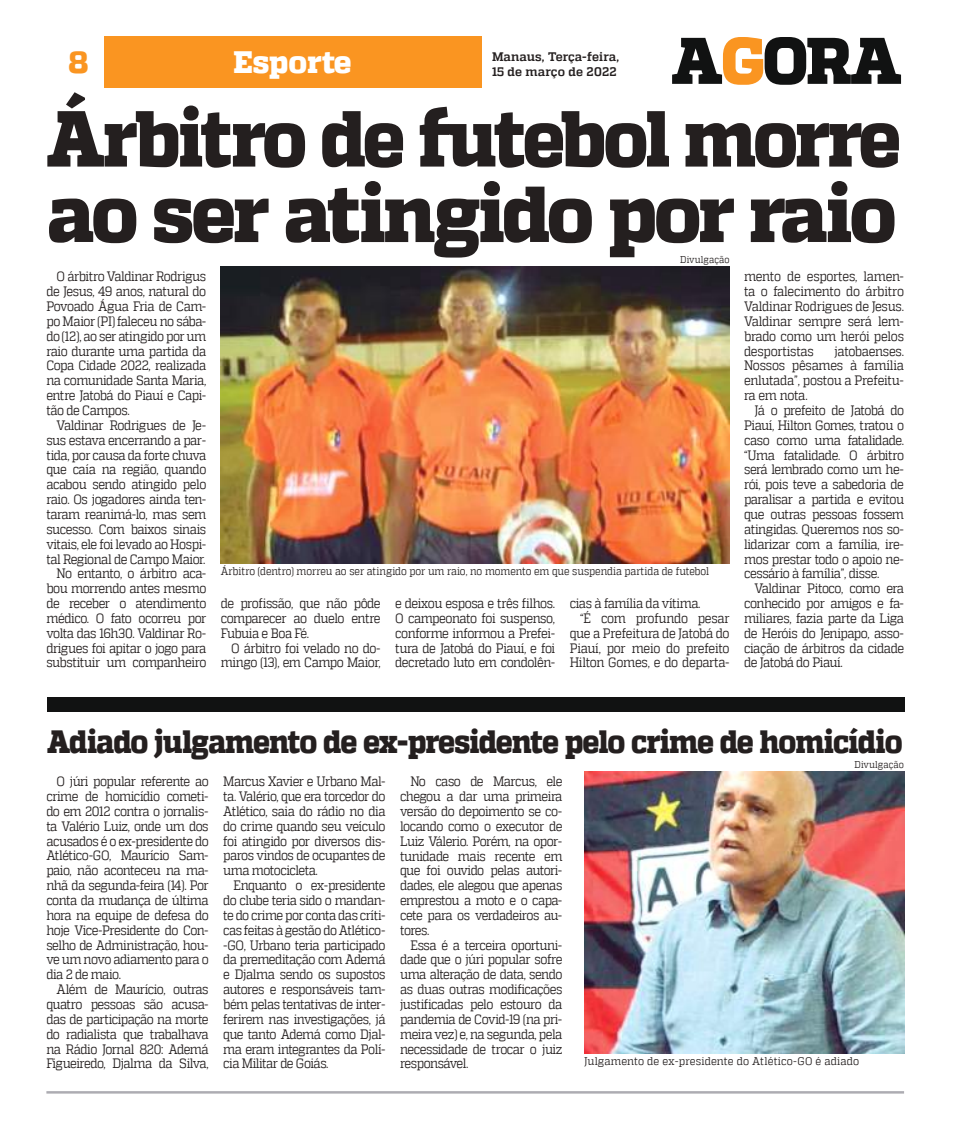
<style>
.page{position:relative;width:957px;height:1134px;background:#fff}
.page>*{position:absolute;margin:0;border:0;box-sizing:border-box;transform-origin:0 0}
.t1{font:800 79.12px/75.5px "MW Quadon";letter-spacing:-.045em;color:#241f1f;scale:.92 1}
.t2{font:800 32.12px "MW Quadon";letter-spacing:-.035em;color:#241f1f;scale:.9 1}
.t3{font:800 30.88px "MW Quadon";color:#fff}
.t4{font:800 30.88px "MW Quadon";color:#fa9521}
.t5{font:13.62px/14.9px "MW Quadon";letter-spacing:-.04em;color:#241f1f;text-align:justify;scale:.88 1}
.t6{font:13.62px "MW Quadon";letter-spacing:-.02em;color:#241f1f;scale:.88 1}
.t7{font:700 12.38px/14.9px "MW Quadon";letter-spacing:.005em;color:#241f1f}
.t8{font:11.12px "MW Quadon";color:#241f1f;scale:.88 1}
.t9{font:11.12px "MW Quadon";color:#241f1f;scale:.93 1}
.t10{font:9.88px "MW Quadon";letter-spacing:.01em;color:#241f1f;scale:.88 1}
</style>
<div class="page">
<img style="left:221px;top:267px;width:508px;height:296px">
<div style="left:104px;top:36px;width:378px;height:51px;background:#fa9521"></div>
<svg style="left:672px;top:37px;width:229px;height:48px"></svg>
<div style="left:47px;top:697px;width:857px;height:15px;background:#111212"></div>
<img style="left:584px;top:771px;width:320px;height:282px">
<hr style="left:46px;top:1091px;width:858px;height:2px;background:#adacb2">
<h3 class="t4" style="left:69px;top:44px;width:21px">8</h3>
<h3 class="t3" style="left:233px;top:44px;width:120px">Esporte</h3>
<p class="t7" style="left:492px;top:49px;width:128px">Manaus, Terça-feira,<br>15 de março de 2022</p>
<h1 class="t1" style="left:46px;top:103px;width:930px">Árbitro de futebol morre ao ser atingido por raio</h1>
<p class="t10" style="left:680px;top:254px;width:58px">Divulgação</p>
<p class="t5" style="left:46px;top:269px;width:183px;text-indent:10px">O árbitro Valdinar Rodrigus de Jesus, 49 anos, natural do Povoado Água Fria de Cam&shy;po Maior (PI) faleceu no sába&shy;do (12), ao ser atingido por um raio durante uma partida da Copa Cidade 2022, realizada na comunidade Santa Maria, entre Jatobá do Piauí e Capi&shy;tão de Campos.</p>
<p class="t5" style="left:46px;top:418px;width:183px;text-align:right">Valdinar Rodrigues de Je&shy;sus estava encerrando a par&shy;tida, por causa da forte chuva que caía na região, quando acabou sendo atingido pelo raio. Os jogadores ainda ten&shy;taram reanimá-lo, mas sem sucesso. Com baixos sinais vitais, ele foi levado ao Hospi&shy;tal Regional de Campo Maior.<br>No entanto, o árbitro aca&shy;bou morrendo antes mesmo de receber o atendimento médico. O fato ocorreu por volta das 16h30. Valdinar Ro&shy;drigues foi apitar o jogo para substituir um companheiro</p>
<p class="t8" style="left:221px;top:565px;width:556px">Árbitro (dentro) morreu ao ser atingido por um raio, no momento em que suspendia partida de futebol</p>
<p class="t5" style="left:221px;top:596px;width:183px">de profissão, que não pôde comparecer ao duelo entre Fubuia e Boa Fé.</p>
<p class="t5" style="left:221px;top:640px;width:183px;text-align:right">O árbitro foi velado no do&shy;mingo (13), em Campo Maior,</p>
<p class="t5" style="left:395px;top:596px;width:183px">e deixou esposa e três filhos.<br>O campeonato foi suspenso, conforme informou a Prefei&shy;tura de Jatobá do Piauí, e foi decretado luto em condolên-</p>
<p class="t5" style="left:570px;top:596px;width:150px">cias à família da vítima.</p>
<p class="t5" style="left:580px;top:611px;width:172px">“É com profundo pesar</p>
<p class="t5" style="left:570px;top:625px;width:183px">que a Prefeitura de Jatobá do</p>
<p class="t6" style="left:570px;top:640px;width:183px">Piauí, por meio do prefeito</p>
<p class="t5" style="left:570px;top:655px;width:183px">Hilton Gomes, e do departa-</p>
<p class="t5" style="left:744px;top:269px;width:183px">mento de esportes, lamen&shy;ta o falecimento do árbitro Valdinar Rodrigues de Jesus.<br>Valdinar sempre será lem&shy;brado como um herói pelos desportistas</p>
<p class="t5" style="left:744px;top:343px;width:183px;text-indent:90px">jatobaenses.<br>Nossos pêsames à família enlutada”, postou a Prefeitu&shy;ra em nota.</p>
<p class="t5" style="left:744px;top:403px;width:183px;text-indent:10px">Já o prefeito de Jatobá do Piauí, Hilton Gomes, tratou o caso como uma fatalidade. “Uma fatalidade. O árbitro será lembrado como um he&shy;rói, pois teve a sabedoria de paralisar a partida e evitou que outras pessoas fossem atingidas. Queremos nos so&shy;lidarizar com a família, ire&shy;mos prestar todo o apoio ne&shy;cessário à família”, disse.</p>
<p class="t5" style="left:744px;top:581px;width:183px;text-indent:10px">Valdinar Pitoco, como era conhecido por amigos e fa&shy;miliares, fazia parte da Liga de Heróis do Jenipapo, asso&shy;ciação de árbitros da cidade de Jatobá do Piauí.</p>
<h2 class="t2" style="left:47px;top:722px;width:952px">Adiado julgamento de ex-presidente pelo crime de homicídio</h2>
<p class="t5" style="left:46px;top:774px;width:186px;text-indent:10px">O júri popular referente ao crime de homicídio cometi&shy;do em 2012 contra o jornalis&shy;ta Valério Luiz, onde um dos acusados é o ex-presidente do Atlético-GO, Maurício Sam&shy;paio, não aconteceu na ma&shy;nhã da segunda-feira (14). Por conta da mudança de última hora na equipe de defesa do hoje Vice-Presidente do Con&shy;selho de Administração, hou&shy;ve um novo adiamento para o dia 2 de maio.</p>
<p class="t5" style="left:46px;top:982px;width:186px;text-indent:10px">Além de Maurício, outras quatro pessoas são acusa&shy;das de participação na morte do radialista que trabalhava na Rádio Jornal 820: Ademá Figueiredo, Djalma da Silva,</p>
<p class="t10" style="left:854px;top:759px;width:58px">Divulgação</p>
<p class="t5" style="left:223px;top:774px;width:186px">Marcus Xavier e Urbano Mal&shy;ta. Valério, que era torcedor do Atlético, saia do rádio no dia do crime quando seu veículo foi atingido por diversos dis&shy;paros vindos de ocupantes de uma motocicleta.</p>
<p class="t5" style="left:223px;top:878px;width:186px;text-indent:10px">Enquanto o ex-presidente do clube teria sido o mandan&shy;te do crime por conta das críti&shy;cas feitas à gestão do Atlético--GO, Urbano teria participado da premeditação com Ademá e Djalma sendo os supostos autores e responsáveis tam&shy;bém pelas tentativas de inter&shy;ferirem nas investigações, já que tanto Ademá como Djal&shy;ma eram integrantes da Polí&shy;cia Militar de Goiás.</p>
<p class="t5" style="left:400px;top:774px;width:186px;text-indent:10px">No caso de Marcus, ele chegou a dar uma primeira versão do depoimento se co&shy;locando como o executor de Luiz Válerio. Porém, na opor&shy;tunidade mais recente em que foi ouvido pelas autori&shy;dades, ele alegou que apenas emprestou a moto e o capa&shy;cete para os verdadeiros au&shy;tores.</p>
<p class="t5" style="left:400px;top:937px;width:186px;text-indent:10px">Essa é a terceira oportuni&shy;dade que o júri popular sofre uma alteração de data, sendo as duas outras modificações justificadas pelo estouro da pandemia de Covid-19 (na pri&shy;meira vez) e, na segunda, pela necessidade de trocar o juiz responsável.</p>
<p class="t9" style="left:584px;top:1055px;width:297px">Julgamento de ex-presidente do Atlético-GO é adiado</p>
</div>
